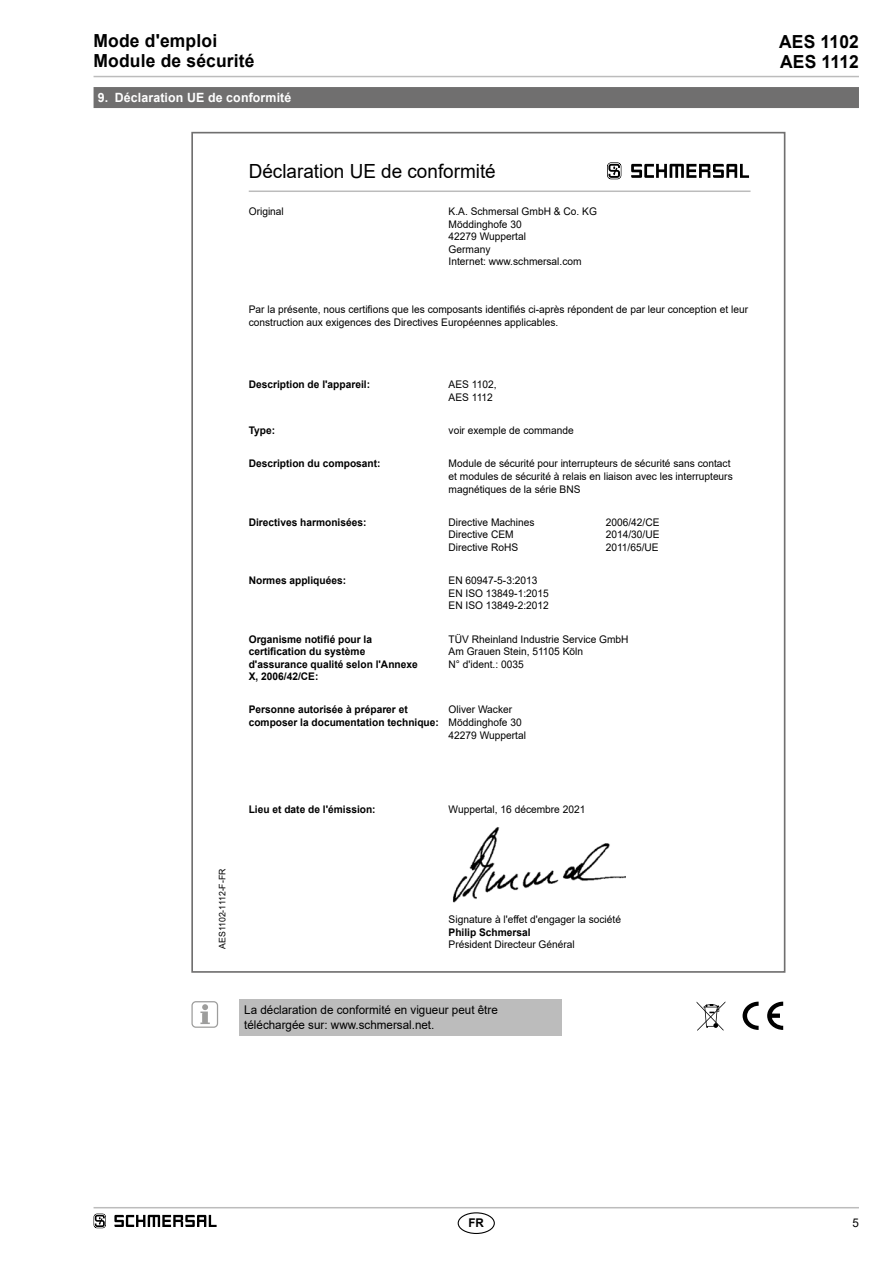
<style>
.page{position:relative;width:893px;height:1263px;background:#fff}
.page>*{position:absolute;margin:0;border:0;box-sizing:border-box;transform-origin:0 0}
.t1{font:19.5px "Arial";color:#000}
.t2{font:700 18px/20.2px "Arial";letter-spacing:.01em;color:#000}
.t3{font:700 12.75px "Arial";letter-spacing:.01em;color:#fff}
.t4{font:12px/15.1px "Arial";color:#000}
.t5{font:700 12px "Arial";color:#000}
.t6{font:10.5px/12.6px "Arial";color:#000}
.t7{font:700 10.5px/12.6px "Arial";color:#000}
.t8{font:9px "Arial";color:#000}
</style>
<div class="page">
<hr style="left:94px;top:1207px;width:765px;height:1px;background:#bcbcbc">
<hr style="left:94px;top:76px;width:765px;height:1px;background:#bcbcbc">
<div style="left:458px;top:1212px;width:37px;height:22px;border:1px solid #000;border-radius:50%"></div>
<div style="left:94px;top:87px;width:765px;height:21px;background:#706f6f"></div>
<div style="left:239px;top:999px;width:322px;height:37px;background:#bcbcbc"></div>
<svg style="left:200px;top:1004px;width:10px;height:20px"></svg>
<div style="left:191px;top:1001px;width:27px;height:27px;border:1px solid #9d9d9c;border-radius:4px"></div>
<img style="left:452px;top:827px;width:174px;height:76px">
<svg style="left:607px;top:162px;width:14px;height:17px"></svg>
<svg style="left:631px;top:164px;width:118px;height:14px"></svg>
<hr style="left:249px;top:190px;width:501px;height:2px;background:#bcbcbc">
<svg style="left:743px;top:1002px;width:16px;height:28px"></svg>
<svg style="left:767px;top:1002px;width:16px;height:28px"></svg>
<svg style="left:697px;top:1002px;width:28px;height:29px"></svg>
<svg style="left:94px;top:1213px;width:12px;height:15px"></svg>
<svg style="left:114px;top:1215px;width:103px;height:12px"></svg>
<h2 class="t2" style="left:94px;top:31px;width:163px">Mode d'emploi<br>Module de sécurité</h2>
<p class="t3" style="left:98px;top:89px;width:195px">9. Déclaration UE de conformité</p>
<h1 class="t1" style="left:249px;top:158px;width:249px">Déclaration UE de conformité</h1>
<p class="t6" style="left:249px;top:205px;width:37px">Original</p>
<p class="t6" style="left:449px;top:205px;width:150px">K.A. Schmersal GmbH &amp; Co. KG<br>Möddinghofe 30<br>42279 Wuppertal<br>Germany<br>Internet: www.schmersal.com</p>
<p class="t6" style="left:249px;top:303px;width:501px">Par la présente, nous certifions que les composants identifiés ci-après répondent de par leur conception et leur construction aux exigences des Directives Européennes applicables.</p>
<p class="t7" style="left:249px;top:379px;width:123px">Description de l'appareil:</p>
<p class="t6" style="left:449px;top:378px;width:49px">AES 1102,<br>AES 1112</p>
<p class="t7" style="left:249px;top:424px;width:28px">Type:</p>
<p class="t6" style="left:449px;top:424px;width:127px">voir exemple de commande</p>
<p class="t7" style="left:249px;top:457px;width:133px">Description du composant:</p>
<p class="t6" style="left:449px;top:457px;width:286px">Module de sécurité pour interrupteurs de sécurité sans contact et modules de sécurité à relais en liaison avec les interrupteurs magnétiques de la série BNS</p>
<p class="t7" style="left:249px;top:516px;width:119px">Directives harmonisées:</p>
<p class="t6" style="left:449px;top:516px;width:88px">Directive Machines<br>Directive CEM<br>Directive RoHS</p>
<p class="t6" style="left:606px;top:516px;width:55px;text-align:justify">2006/42/CE 2014/30/UE 2011/65/UE</p>
<p class="t7" style="left:249px;top:574px;width:99px">Normes appliquées:</p>
<p class="t6" style="left:449px;top:574px;width:102px">EN 60947-5-3:2013<br>EN ISO 13849-1:2015<br>EN ISO 13849-2:2012</p>
<p class="t7" style="left:249px;top:633px;width:170px">Organisme notifié pour la certification du système d'assurance qualité selon l'Annexe<br>X, 2006/42/CE:</p>
<p class="t6" style="left:449px;top:632px;width:181px">TÜV Rheinland Industrie Service GmbH<br>Am Grauen Stein, 51105 Köln<br>N° d'ident.: 0035</p>
<p class="t7" style="left:249px;top:704px;width:192px">Personne autorisée à préparer et composer la documentation technique:</p>
<p class="t6" style="left:449px;top:703px;width:79px">Oliver Wacker<br>Möddinghofe 30<br>42279 Wuppertal</p>
<p class="t8" style="left:216px;top:949px;width:82px;rotate:-90deg">AES1102-1112-F-FR</p>
<p class="t7" style="left:249px;top:804px;width:128px">Lieu et date de l'émission:</p>
<p class="t6" style="left:449px;top:803px;width:138px">Wuppertal, 16 décembre 2021</p>
<p class="t6" style="left:449px;top:913px;width:174px">Signature à l'effet d'engager la société</p>
<p class="t7" style="left:449px;top:926px;width:84px">Philip Schmersal</p>
<p class="t6" style="left:449px;top:938px;width:128px">Président Directeur Général</p>
<p class="t4" style="left:244px;top:1002px;width:255px">La déclaration de conformité en vigueur peut être téléchargée sur: www.schmersal.net.</p>
<h2 class="t2" style="left:779px;top:32px;width:81px">AES 1102<br>AES 1112</h2>
<p class="t5" style="left:468px;top:1214px;width:17px">FR</p>
<p class="t4" style="left:852px;top:1215px;width:8px">5</p>
</div>
